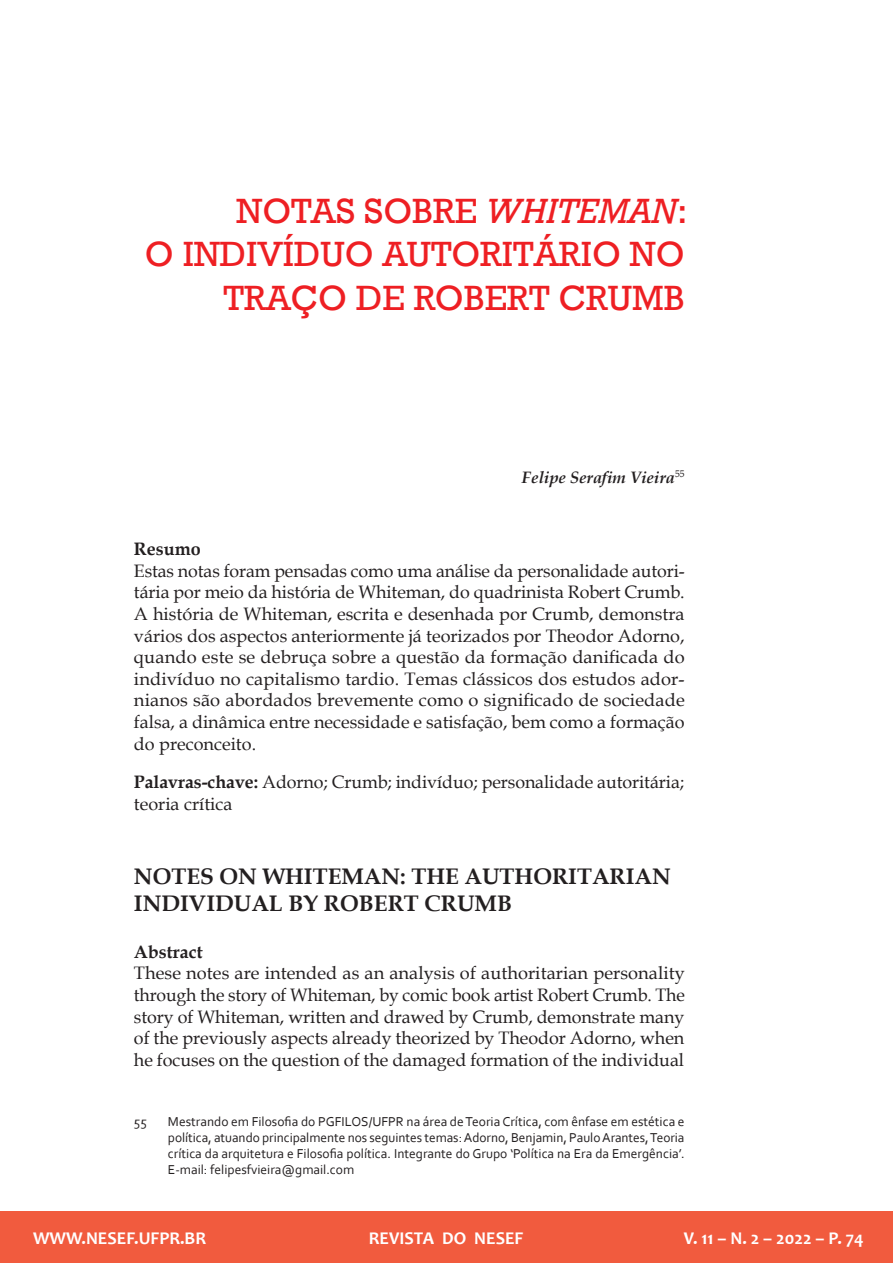
<style>
.page{position:relative;width:893px;height:1263px;background:#fff}
.page>*{position:absolute;margin:0;border:0;box-sizing:border-box;transform-origin:0 0}
.t1{font:36px/43.2px "Rockwell";color:#ee1f23;text-align:right}
.t2{font:700 22.5px/27px "Book Antiqua";color:#231f20}
.t3{font:18px/21.6px "Book Antiqua";color:#231f20;text-align:justify}
.t4{font:700 18px "Candara";color:#fff}
.t5{font:700 18px "Book Antiqua";color:#231f20}
.t6{font:italic 700 16.5px "Book Antiqua";color:#231f20}
.t7{font:13.5px/15.8px "Corbel";color:#231f20;text-align:justify}
.s1{font-style:italic}
.s2{font-weight:700}
</style>
<div class="page">
<div style="left:0;top:1212px;width:893px;height:51px;background:#f15b3e"></div>
<h1 class="t1" style="left:145px;top:190px;width:544px">NOTAS SOBRE <span class="s1">WHITEMAN</span>:<br>O INDIVÍDUO AUTORITÁRIO NO<br>TRAÇO DE ROBERT CRUMB</h1>
<p class="t6" style="left:522px;top:465px;width:164px">Felipe Serafim Vieira<sup>55</sup></p>
<p class="t5" style="left:134px;top:537px;width:68px">Resumo</p>
<p class="t3" style="left:134px;top:559px;width:552px">Estas notas foram pensadas como uma análise da personalidade autori&shy;tária por meio da história de Whiteman, do quadrinista Robert Crumb.<br>A história de Whiteman, escrita e desenhada por Crumb, demonstra vários dos aspectos anteriormente já teorizados por Theodor Adorno, quando este se debruça sobre a questão da formação danificada do indivíduo no capitalismo tardio. Temas clássicos dos estudos ador&shy;nianos são abordados brevemente como o significado de sociedade falsa, a dinâmica entre necessidade e satisfação, bem como a formação do preconceito.</p>
<p class="t3" style="left:134px;top:771px;width:552px"><span class="s2">Palavras-chave:</span> Adorno; Crumb; indivíduo; personalidade autoritária; teoria crítica</p>
<p class="t2" style="left:134px;top:862px;width:538px">NOTES ON WHITEMAN: THE AUTHORITARIAN<br>INDIVIDUAL BY ROBERT CRUMB</p>
<p class="t5" style="left:134px;top:939px;width:70px">Abstract</p>
<p class="t3" style="left:134px;top:962px;width:552px">These notes are intended as an analysis of authoritarian personality through the story of Whiteman, by comic book artist Robert Crumb. The story of Whiteman, written and drawed by Crumb, demonstrate many of the previously aspects already theorized by Theodor Adorno, when he focuses on the question of the damaged formation of the individual</p>
<p class="t7" style="left:134px;top:1114px;width:14px">55</p>
<p class="t7" style="left:168px;top:1114px;width:518px">Mestrando em Filosofia do PGFILOS/UFPR na área de Teoria Crítica, com ênfase em estética e política, atuando principalmente nos seguintes temas: Adorno, Benjamin, Paulo Arantes, Teoria crítica da arquitetura e Filosofia política. Integrante do Grupo ‘Política na Era da Emergência’.<br>E-mail: felipesfvieira@gmail.com</p>
<p class="t4" style="left:33px;top:1227px;width:175px">WWW.NESEF.UFPR.BR</p>
<p class="t4" style="left:369px;top:1227px;width:156px">REVISTA DO NESEF</p>
<p class="t4" style="left:684px;top:1227px;width:182px">V. 11 – N. 2 – 2022 – P. 74</p>
</div>
